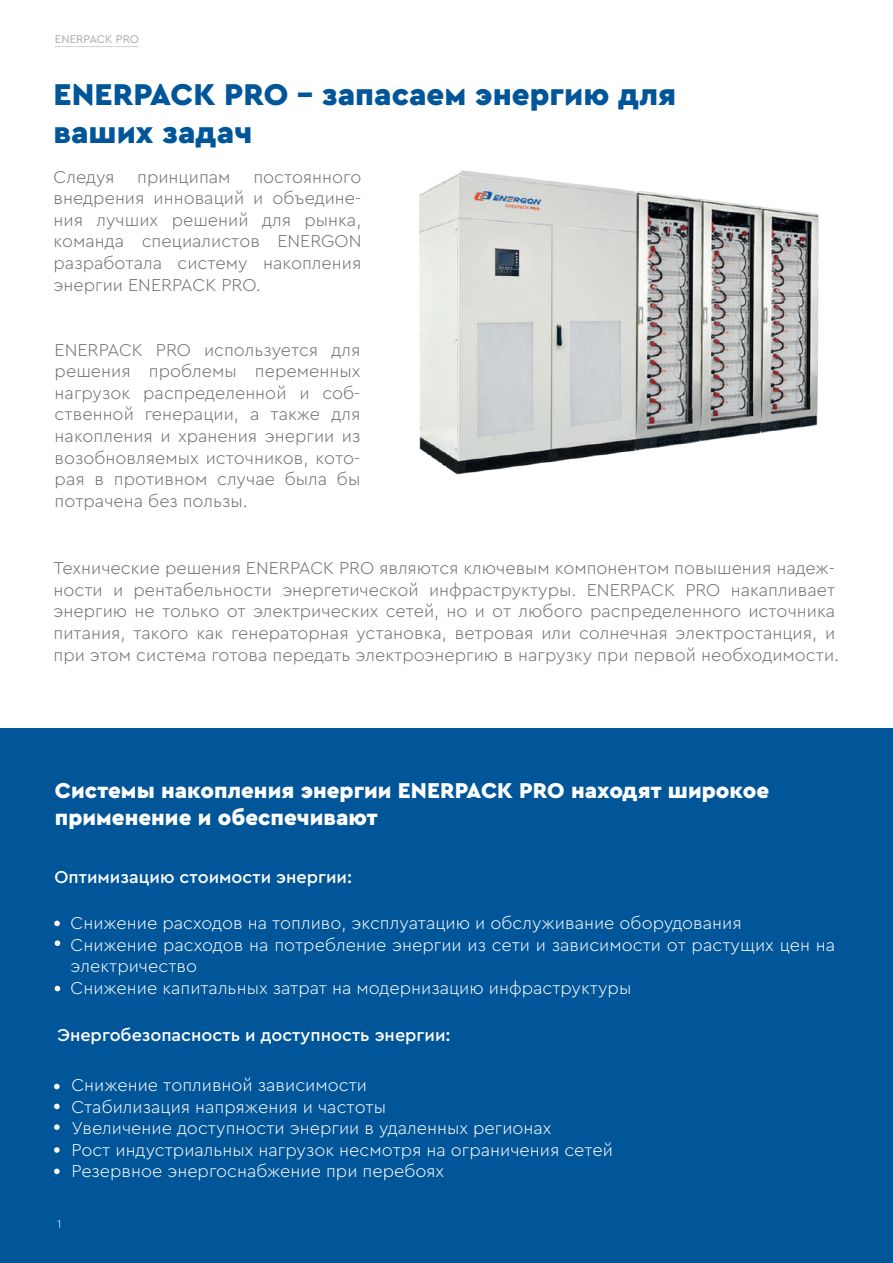
<style>
.page{position:relative;width:893px;height:1263px;background:#fff}
.page>*{position:absolute;margin:0;border:0;box-sizing:border-box;transform-origin:0 0}
.t1{font:900 31.5px/37.8px "Cera Pro";color:#015599}
.t2{font:900 22.5px/27px "Cera Pro";color:#fff}
.t3{font:300 18px/21.6px "Cera Pro";color:#6c6d70;text-align:justify}
.t4{font:300 18px/21.6px "Cera Pro";color:#fff}
.t5{font:500 18px "Cera Pro";color:#fff}
.t6{font:11.7px "Cera Pro";color:#a8a9ad}
.t7{font:300 11.7px "Cera Pro";color:#fff}
</style>
<div class="page">
<div style="left:0;top:728px;width:893px;height:535px;background:#015599"></div>
<svg style="left:54px;top:920px;width:6px;height:6px"></svg>
<svg style="left:55px;top:940px;width:5px;height:6px"></svg>
<svg style="left:55px;top:986px;width:5px;height:5px"></svg>
<svg style="left:54px;top:1168px;width:6px;height:6px"></svg>
<svg style="left:54px;top:1084px;width:6px;height:5px"></svg>
<svg style="left:54px;top:1124px;width:6px;height:6px"></svg>
<svg style="left:54px;top:1104px;width:6px;height:5px"></svg>
<svg style="left:54px;top:1147px;width:6px;height:6px"></svg>
<hr style="left:55px;top:46px;width:83px;height:1px;background:#d1d2d4">
<img style="left:419px;top:170px;width:400px;height:305px">
<p class="t6" style="left:55px;top:31px;width:86px">ENERPACK PRO</p>
<h1 class="t1" style="left:54px;top:75px;width:624px">ENERPACK PRO – запасаем энергию для ваших задач</h1>
<p class="t3" style="left:54px;top:165px;width:62px">Следуя</p>
<p class="t3" style="left:137px;top:165px;width:95px">принципам</p>
<p class="t3" style="left:54px;top:165px;width:309px;text-indent:200px">постоянного внедрения инноваций и объедине&shy;ния лучших решений для рынка, команда специалистов ENERGON разработала систему накопления энергии ENERPACK PRO.</p>
<p class="t3" style="left:55px;top:338px;width:307px">ENERPACK PRO используется для решения проблемы переменных нагрузок распределенной и соб&shy;ственной генерации, а также для накопления и хранения энергии из возобновляемых источников, кото&shy;рая в противном случае была бы потрачена без пользы.</p>
<p class="t3" style="left:54px;top:557px;width:787px;text-align:left">Технические решения ENERPACK PRO являются ключевым компонентом повышения надеж&shy;ности и рентабельности энергетической инфраструктуры. ENERPACK PRO накапливает энергию не только от электрических сетей, но и от любого распределенного источника питания, такого как генераторная установка, ветровая или солнечная электростанция, и при этом система готова передать электроэнергию в нагрузку при первой необходимости.</p>
<p class="t2" style="left:55px;top:776px;width:716px">Системы накопления энергии ENERPACK PRO находят широкое применение и обеспечивают</p>
<p class="t5" style="left:55px;top:865px;width:299px">Оптимизацию стоимости энергии:</p>
<p class="t4" style="left:71px;top:912px;width:766px">Снижение расходов на топливо, эксплуатацию и обслуживание оборудования<br>Снижение расходов на потребление энергии из сети и зависимости от растущих цен на электричество<br>Снижение капитальных затрат на модернизацию инфраструктуры</p>
<p class="t5" style="left:57px;top:1023px;width:395px">Энергобезопасность и доступность энергии:</p>
<p class="t4" style="left:71px;top:1073px;width:543px">Снижение топливной зависимости<br>Стабилизация напряжения и частоты<br>Увеличение доступности энергии в удаленных регионах<br>Рост индустриальных нагрузок несмотря на ограничения сетей Резервное энергоснабжение при перебоях</p>
<p class="t7" style="left:57px;top:1216px;width:6px">1</p>
</div>
